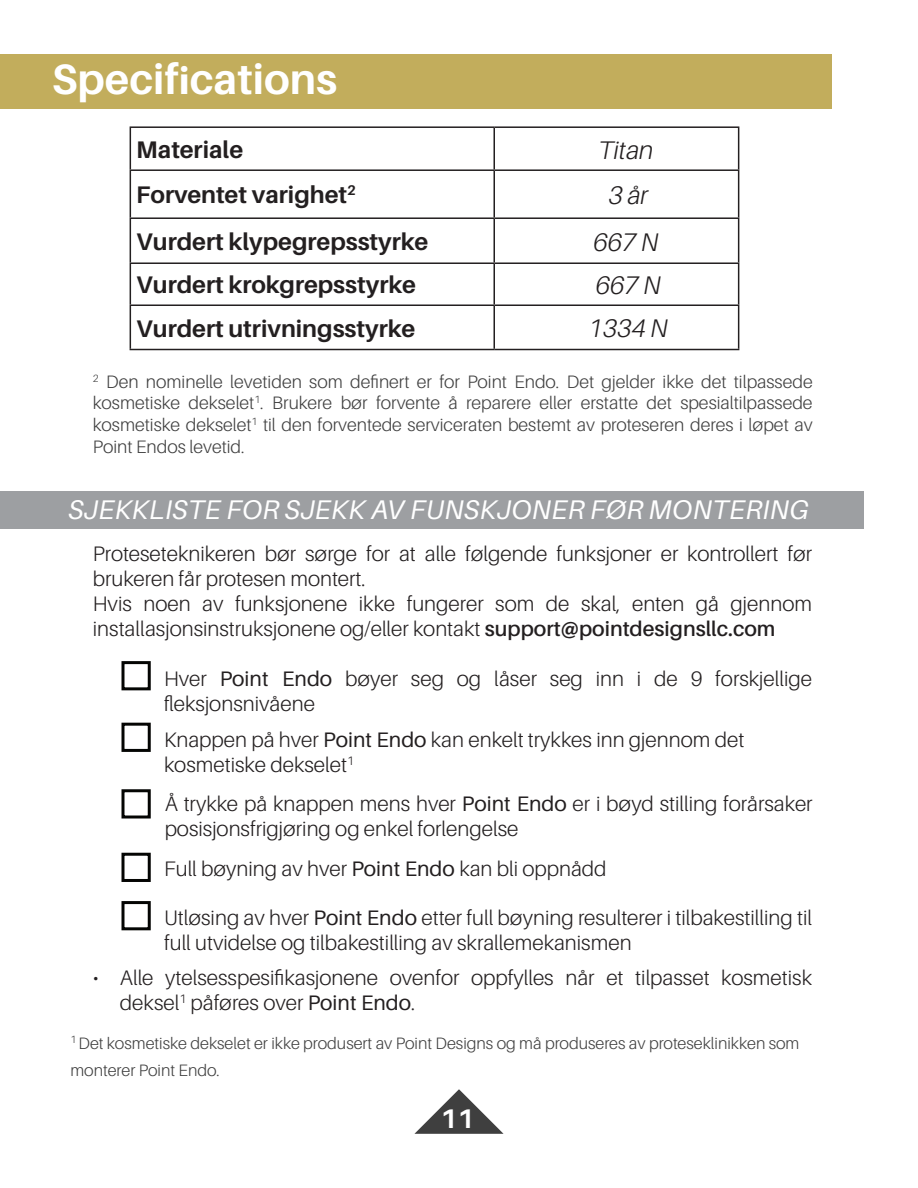
<style>
.page{position:relative;width:918px;height:1188px;background:#fff}
.page>*{position:absolute;margin:0;border:0;box-sizing:border-box;transform-origin:0 0}
.regular_paragraph{font:700 42.45px "Aileron";color:#fff}
.Paragraph_Style_1{font:italic 27px "Aileron";letter-spacing:.01em;color:#fff}
.Paragraph_Style_1-2{font:700 27px "Aileron";color:#fff}
.Paragraph_Style_1-3{font:italic 300 25.5px "Aileron";color:#231f20}
.t1{font:italic 25.5px "Aileron";letter-spacing:.01em;color:#fff}
.Paragraph_Style_1-4{font:700 24px "Aileron";color:#231f20}
.Paragraph_Style_1-5{font:300 21px/25.2px "Aileron";color:#231f20}
.Paragraph_Style_1-6{font:300 18px/21.6px "Aileron";color:#3f3f3f;text-align:justify}
.regular_paragraph-2{font:300 16.5px/27px "Aileron";color:#3f3f3f}
.s1{font-family:"Myriad Pro";font-size:40.05px}
.s2{font-weight:600}
.s3{font-weight:400}
</style>
<div class="page">
<div style="left:0;top:54px;width:831px;height:54px;background:#c2ad5c"></div>
<div style="left:122px;top:661px;width:29px;height:29px;border:3px solid #040503"></div>
<div style="left:122px;top:789px;width:29px;height:30px;border:3px solid #040503"></div>
<div style="left:122px;top:853px;width:29px;height:29px;border:3px solid #040503"></div>
<div style="left:122px;top:901px;width:29px;height:29px;border:3px solid #040503"></div>
<div style="left:122px;top:723px;width:29px;height:29px;border:3px solid #040503"></div>
<div style="left:0;top:491px;width:864px;height:38px;background:#9d9fa2"></div>
<svg style="left:414px;top:1089px;width:90px;height:45px"></svg>
<hr style="left:130px;top:126px;width:364px;height:2px;background:#231f20">
<hr style="left:130px;top:128px;width:1px;height:41px;background:#231f20">
<hr style="left:494px;top:126px;width:245px;height:2px;background:#231f20">
<hr style="left:493px;top:128px;width:2px;height:41px;background:#231f20">
<hr style="left:738px;top:128px;width:1px;height:41px;background:#231f20">
<hr style="left:130px;top:169px;width:364px;height:2px;background:#231f20">
<hr style="left:130px;top:171px;width:1px;height:46px;background:#231f20">
<hr style="left:494px;top:169px;width:245px;height:2px;background:#231f20">
<hr style="left:493px;top:171px;width:2px;height:46px;background:#231f20">
<hr style="left:738px;top:171px;width:1px;height:46px;background:#231f20">
<hr style="left:130px;top:217px;width:364px;height:2px;background:#231f20">
<hr style="left:130px;top:219px;width:1px;height:43px;background:#231f20">
<hr style="left:494px;top:217px;width:245px;height:2px;background:#231f20">
<hr style="left:493px;top:219px;width:2px;height:43px;background:#231f20">
<hr style="left:738px;top:219px;width:1px;height:43px;background:#231f20">
<hr style="left:130px;top:262px;width:364px;height:2px;background:#231f20">
<hr style="left:130px;top:264px;width:1px;height:40px;background:#231f20">
<hr style="left:494px;top:262px;width:245px;height:2px;background:#231f20">
<hr style="left:493px;top:264px;width:2px;height:40px;background:#231f20">
<hr style="left:738px;top:264px;width:1px;height:40px;background:#231f20">
<hr style="left:130px;top:304px;width:364px;height:2px;background:#231f20">
<hr style="left:130px;top:306px;width:1px;height:43px;background:#231f20">
<hr style="left:494px;top:304px;width:245px;height:2px;background:#231f20">
<hr style="left:493px;top:306px;width:2px;height:43px;background:#231f20">
<hr style="left:738px;top:306px;width:1px;height:43px;background:#231f20">
<hr style="left:130px;top:349px;width:364px;height:1px;background:#231f20">
<hr style="left:494px;top:349px;width:245px;height:1px;background:#231f20">
<p class="regular_paragraph" style="left:52px;top:56px;width:287px">Specif<span class="s1">i</span>cations</p>
<p class="t1" style="left:70px;top:75px;width:203px">SPECIFICATIONS</p>
<p class="Paragraph_Style_1-4" style="left:136px;top:136px;width:108px">Materiale</p>
<p class="Paragraph_Style_1-3" style="left:598px;top:136px;width:57px">Titan</p>
<p class="Paragraph_Style_1-4" style="left:136px;top:182px;width:221px">Forventet varighet<sup>2</sup></p>
<p class="Paragraph_Style_1-3" style="left:608px;top:181px;width:41px">3 år</p>
<p class="Paragraph_Style_1-4" style="left:136px;top:228px;width:294px">Vurdert klypegrepsstyrke</p>
<p class="Paragraph_Style_1-3" style="left:593px;top:228px;width:66px">667 N</p>
<p class="Paragraph_Style_1-4" style="left:136px;top:272px;width:281px">Vurdert krokgrepsstyrke</p>
<p class="Paragraph_Style_1-3" style="left:596px;top:271px;width:66px">667 N</p>
<p class="Paragraph_Style_1-4" style="left:136px;top:315px;width:280px">Vurdert utrivningsstyrke</p>
<p class="Paragraph_Style_1-3" style="left:589px;top:314px;width:81px">1334 N</p>
<p class="Paragraph_Style_1-6" style="left:93px;top:371px;width:721px"><sup>2</sup> Den nominelle levetiden som definert er for Point Endo. Det gjelder ikke det tilpassede kosmetiske dekselet<sup>1</sup>. Brukere bør forvente å reparere eller erstatte det spesialtilpassede kosmetiske dekselet<sup>1</sup> til den forventede serviceraten bestemt av proteseren deres i løpet av Point Endos levetid.</p>
<p class="Paragraph_Style_1" style="left:68px;top:494px;width:743px">SJEKKLISTE FOR SJEKK AV FUNSKJONER FØR MONTERING</p>
<p class="Paragraph_Style_1-5" style="left:93px;top:541px;width:721px">Proteseteknikeren bør sørge for at alle følgende funksjoner er kontrollert før brukeren får protesen montert.</p>
<p class="Paragraph_Style_1-5" style="left:93px;top:591px;width:721px">Hvis noen av funksjonene ikke fungerer som de skal, enten gå gjennom installasjonsinstruksjonene og/eller kontakt <span class="s2">support@pointdesignsllc.com</span></p>
<p class="Paragraph_Style_1-5" style="left:164px;top:667px;width:649px">Hver <span class="s3">Point Endo</span> bøyer seg og låser seg inn i de 9 forskjellige fleksjonsnivåene</p>
<p class="Paragraph_Style_1-5" style="left:164px;top:727px;width:582px">Knappen på hver <span class="s3">Point Endo</span> kan enkelt trykkes inn gjennom det kosmetiske dekselet<sup>1</sup></p>
<p class="Paragraph_Style_1-5" style="left:165px;top:791px;width:650px">Å trykke på knappen mens hver <span class="s3">Point Endo</span> er i bøyd stilling forårsaker posisjonsfrigjøring og enkel forlengelse</p>
<p class="Paragraph_Style_1-5" style="left:164px;top:856px;width:444px">Full bøyning av hver <span class="s3">Point Endo</span> kan bli oppnådd</p>
<p class="Paragraph_Style_1-5" style="left:164px;top:905px;width:649px">Utløsing av hver <span class="s3">Point Endo</span> etter full bøyning resulterer i tilbakestilling til full utvidelse og tilbakestilling av skrallemekanismen</p>
<p class="Paragraph_Style_1-5" style="left:120px;top:966px;width:694px;text-indent:-27px">• Alle ytelsesspesifikasjonene ovenfor oppfylles når et tilpasset kosmetisk deksel<sup>1</sup> påføres over <span class="s3">Point Endo</span>.</p>
<p class="regular_paragraph-2" style="left:70px;top:1030px;width:730px"><sup>1</sup> Det kosmetiske dekselet er ikke produsert av Point Designs og må produseres av proteseklinikken som monterer Point Endo.</p>
<p class="Paragraph_Style_1-2" style="left:441px;top:1103px;width:35px">11</p>
</div>
